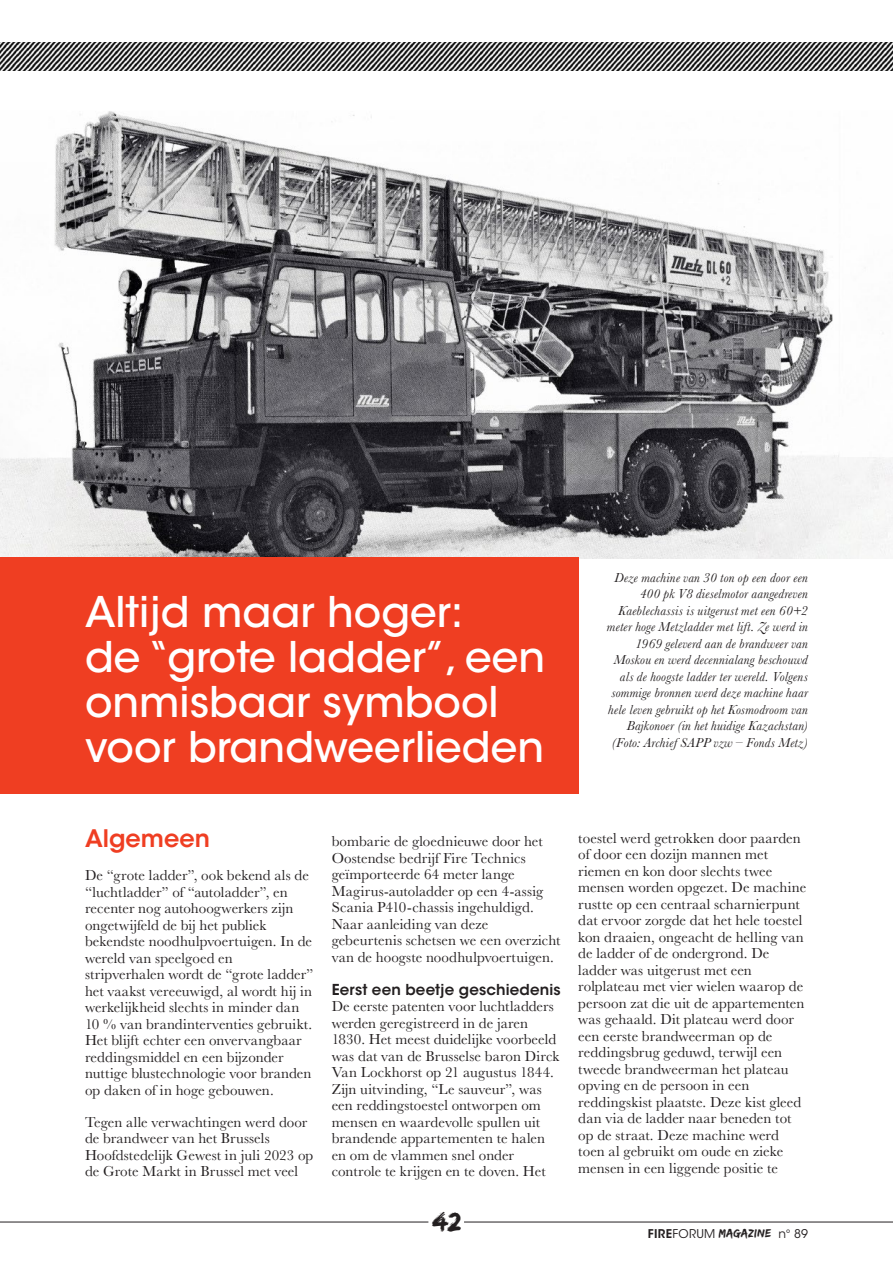
<style>
.page{position:relative;width:893px;height:1263px;background:#fff}
.page>*{position:absolute;margin:0;border:0;box-sizing:border-box;transform-origin:0 0}
.t1{font:500 42px/45px "ITC Avant Garde Std";color:#fff}
.t2{font:27px "Edo SZ";color:#231f20}
.t3{font:600 24px "ITC Avant Garde Std";color:#ef3e22}
.t4{font:15px/16.5px "Baskerville";letter-spacing:.005em;color:#231f20}
.t5{font:600 15px "ITC Avant Garde Std";letter-spacing:.01em;color:#231f20}
.t6{font:italic 13.5px/16.5px "Baskerville";letter-spacing:.015em;color:#231f20;text-align:right}
.t7{font:12px "ITC Avant Garde Std";letter-spacing:.02em;color:#231f20}
.s1{font-weight:600}
.s2{font-family:"Edo SZ"}
</style>
<div class="page">
<hr style="left:0;top:1221px;width:428px;height:1px;background:#231f20">
<hr style="left:464px;top:1221px;width:429px;height:1px;background:#231f20">
<img style="left:0;top:111px;width:893px;height:448px">
<div style="left:0;top:558px;width:578px;height:236px;background:#ef3e22"></div>
<img style="left:0;top:43px;width:893px;height:27px">
<h1 class="t1" style="left:85px;top:589px;width:461px">Altijd maar hoger:<br>de “grote ladder”, een onmisbaar symbool voor brandweerlieden</h1>
<p class="t6" style="left:607px;top:569px;width:203px">Deze machine van 30 ton op een door een 400 pk V8 dieselmotor aangedreven Kaeblechassis is uitgerust met een 60+2 meter hoge Metzladder met lift. Ze werd in 1969 geleverd aan de brandweer van Moskou en werd decennialang beschouwd als de hoogste ladder ter wereld. Volgens sommige bronnen werd deze machine haar hele leven gebruikt op het Kosmodroom van Bajkonoer (in het huidige Kazachstan) (Foto: Archief SAPP vzw – Fonds Metz)</p>
<h3 class="t3" style="left:85px;top:823px;width:126px">Algemeen</h3>
<p class="t4" style="left:85px;top:867px;width:230px">De “grote ladder”, ook bekend als de “luchtladder” of “autoladder”, en recenter nog autohoogwerkers zijn ongetwijfeld de bij het publiek bekendste noodhulpvoertuigen. In de wereld van speelgoed en stripverhalen wordt de “grote ladder” het vaakst vereeuwigd, al wordt hij in werkelijkheid slechts in minder dan 10 % van brandinterventies gebruikt.<br>Het blijft echter een onvervangbaar reddingsmiddel en een bijzonder nuttige blustechnologie voor branden op daken of in hoge gebouwen.</p>
<p class="t4" style="left:85px;top:1113px;width:230px">Tegen alle verwachtingen werd door de brandweer van het Brussels Hoofdstedelijk Gewest in juli 2023 op de Grote Markt in Brussel met veel</p>
<p class="t4" style="left:332px;top:833px;width:230px">bombarie de gloednieuwe door het Oostendse bedrijf Fire Technics geïmporteerde 64 meter lange Magirus-autoladder op een 4-assig Scania P410-chassis ingehuldigd.<br>Naar aanleiding van deze gebeurtenis schetsen we een overzicht van de hoogste noodhulpvoertuigen.</p>
<p class="t5" style="left:332px;top:980px;width:231px">Eerst een beetje geschiedenis</p>
<p class="t4" style="left:332px;top:998px;width:229px">De eerste patenten voor luchtladders werden geregistreerd in de jaren 1830. Het meest duidelijke voorbeeld was dat van de Brusselse baron Dirck Van Lockhorst op 21 augustus 1844.<br>Zijn uitvinding, “Le sauveur”, was een reddingstoestel ontworpen om mensen en waardevolle spullen uit brandende appartementen te halen en om de vlammen snel onder controle te krijgen en te doven. Het</p>
<h2 class="t2" style="left:432px;top:1206px;width:30px">42</h2>
<p class="t4" style="left:578px;top:829px;width:229px">toestel werd getrokken door paarden of door een dozijn mannen met riemen en kon door slechts twee mensen worden opgezet. De machine rustte op een centraal scharnierpunt dat ervoor zorgde dat het hele toestel kon draaien, ongeacht de helling van de ladder of de ondergrond. De ladder was uitgerust met een rolplateau met vier wielen waarop de persoon zat die uit de appartementen was gehaald. Dit plateau werd door een eerste brandweerman op de reddingsbrug geduwd, terwijl een tweede brandweerman het plateau opving en de persoon in een reddingskist plaatste. Deze kist gleed dan via de ladder naar beneden tot op de straat. Deze machine werd toen al gebruikt om oude en zieke mensen in een liggende positie te</p>
<p class="t7" style="left:648px;top:1226px;width:162px"><span class="s1">FIRE</span>FORUM <span class="s2">MAGAZINE</span> n° 89</p>
</div>
